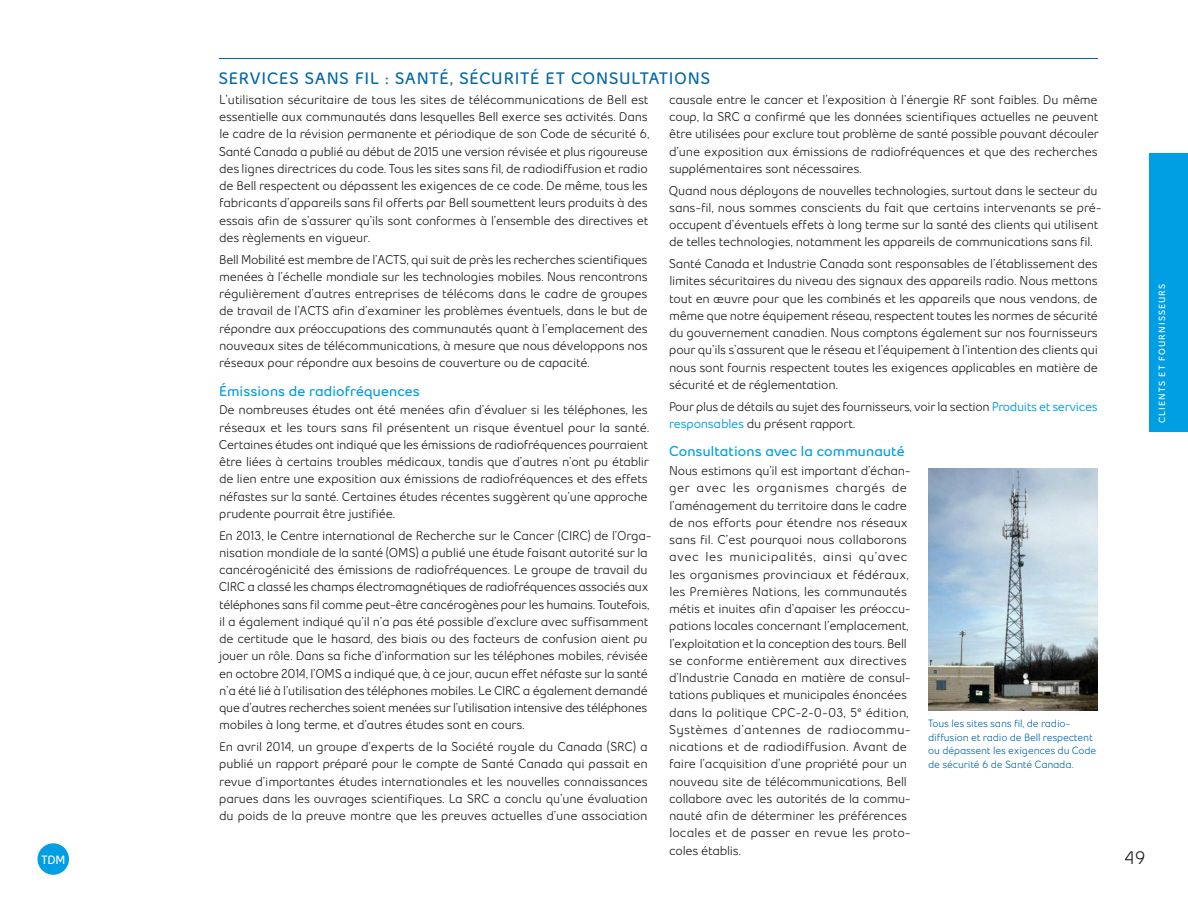
<style>
.page{position:relative;width:1188px;height:918px;background:#fff}
.page>*{position:absolute;margin:0;border:0;box-sizing:border-box;transform-origin:0 0}
.t1{font:600 18px "Bell Slim";color:#1c1b1a}
.H3_-_rule_above{font:800 16.5px "Bell Slim";letter-spacing:.055em;color:#0066a8}
.H4{font:800 14.25px "Bell Slim";letter-spacing:.01em;color:#009fe3}
.TX{font:600 12.75px/17.2px "Bell Slim";letter-spacing:-.015em;color:#1c1b1a}
.TX-2{font:600 12.75px/17.2px "Bell Slim";letter-spacing:-.015em;color:#1c1b1a;scale:.96 1}
.t2{font:800 12px "Bell Slim";color:#fff}
.t3{font:600 10.5px/13.5px "Bell Slim";letter-spacing:-.015em;color:#0066a8}
.t4{font:800 9px "Bell Slim";color:#fff}
.s1{font-weight:700;color:#009fe3}
</style>
<div class="page">
<div style="left:1149px;top:153px;width:39px;height:279px;background:#009fe3"></div>
<hr style="left:219px;top:58px;width:879px;height:1px;background:#0066a8">
<img style="left:928px;top:468px;width:170px;height:243px">
<div style="left:38px;top:843px;width:31px;height:32px;background:#009fe3;border-radius:50%"></div>
<p class="H3_-_rule_above" style="left:219px;top:68px;width:493px">SERVICES SANS FIL : SANTÉ, SÉCURITÉ ET CONSULTATIONS</p>
<p class="TX" style="left:219px;top:91px;width:432px">L’utilisation sécuritaire de tous les sites de télécommunications de Bell est essentielle aux communautés dans lesquelles Bell exerce ses activités. Dans le cadre de la révision permanente et périodique de son Code de sécurité 6, Santé Canada a publié au début de 2015 une version révisée et plus rigoureuse des lignes directrices du code. Tous les sites sans fil, de radiodiffusion et radio de Bell respectent ou dépassent les exigences de ce code. De même, tous les fabricants d’appareils sans fil offerts par Bell soumettent leurs produits à des essais afin de s’assurer qu’ils sont conformes à l’ensemble des directives et des règlements en vigueur.</p>
<p class="TX" style="left:219px;top:251px;width:430px;text-align:justify">Bell Mobilité est membre de l’ACTS, qui suit de près les recherches scientifiques menées à l’échelle mondiale sur les technologies mobiles. Nous rencontrons régulièrement d’autres entreprises de télécoms dans le cadre de groupes de travail de l’ACTS afin d’examiner les problèmes éventuels, dans le but de répondre aux préoccupations des communautés quant à l’emplacement des nouveaux sites de télécommunications, à mesure que nous développons nos réseaux pour répondre aux besoins de couverture ou de capacité.</p>
<p class="H4" style="left:219px;top:382px;width:202px">Émissions de radiofréquences</p>
<p class="TX" style="left:219px;top:401px;width:432px">De nombreuses études ont été menées afin d’évaluer si les téléphones, les réseaux et les tours sans fil présentent un risque éventuel pour la santé.<br>Certaines études ont indiqué que les émissions de radiofréquences pourraient être liées à certains troubles médicaux, tandis que d’autres n’ont pu établir de lien entre une exposition aux émissions de radiofréquences et des effets néfastes sur la santé. Certaines études récentes suggèrent qu’une approche prudente pourrait être justifiée.</p>
<p class="TX" style="left:219px;top:527px;width:434px">En 2013, le Centre international de Recherche sur le Cancer (CIRC) de l’Orga&shy;nisation mondiale de la santé (OMS) a publié une étude faisant autorité sur la cancérogénicité des émissions de radiofréquences. Le groupe de travail du CIRC a classé les champs électromagnétiques de radiofréquences associés aux téléphones sans fil comme peut-être cancérogènes pour les humains. Toutefois, il a également indiqué qu’il n’a pas été possible d’exclure avec suffisamment de certitude que le hasard, des biais ou des facteurs de confusion aient pu jouer un rôle. Dans sa fiche d’information sur les téléphones mobiles, révisée en octobre 2014, l’OMS a indiqué que, à ce jour, aucun effet néfaste sur la santé n’a été lié à l’utilisation des téléphones mobiles. Le CIRC a également demandé que d’autres recherches soient menées sur l’utilisation intensive des téléphones mobiles à long terme, et d’autres études sont en cours.</p>
<p class="TX" style="left:219px;top:738px;width:430px;text-align:justify">En avril 2014, un groupe d’experts de la Société royale du Canada (SRC) a publié un rapport préparé pour le compte de Santé Canada qui passait en revue d’importantes études internationales et les nouvelles connaissances parues dans les ouvrages scientifiques. La SRC a conclu qu’une évaluation du poids de la preuve montre que les preuves actuelles d’une association</p>
<p class="TX" style="left:669px;top:91px;width:431px;text-align:justify">causale entre le cancer et l’exposition à l’énergie RF sont faibles. Du même coup, la SRC a confirmé que les données scientifiques actuelles ne peuvent être utilisées pour exclure tout problème de santé possible pouvant découler d’une exposition aux émissions de radiofréquences et que des recherches supplémentaires sont nécessaires.</p>
<p class="TX" style="left:669px;top:182px;width:434px">Quand nous déployons de nouvelles technologies, surtout dans le secteur du sans-fil, nous sommes conscients du fait que certains intervenants se pré&shy;occupent d’éventuels effets à long terme sur la santé des clients qui utilisent de telles technologies, notamment les appareils de communications sans fil.</p>
<p class="TX" style="left:669px;top:255px;width:431px;text-align:justify">Santé Canada et Industrie Canada sont responsables de l’établissement des limites sécuritaires du niveau des signaux des appareils radio. Nous mettons tout en œuvre pour que les combinés et les appareils que nous vendons, de même que notre équipement réseau, respectent toutes les normes de sécurité du gouvernement canadien. Nous comptons également sur nos fournisseurs pour qu’ils s’assurent que le réseau et l’équipement à l’intention des clients qui nous sont fournis respectent toutes les exigences applicables en matière de sécurité et de réglementation.</p>
<p class="TX-2" style="left:669px;top:398px;width:448px">Pour plus de détails au sujet des fournisseurs, voir la section <span class="s1">Produits et services responsables</span> du présent rapport.</p>
<p class="H4" style="left:669px;top:442px;width:237px">Consultations avec la communauté</p>
<p class="TX" style="left:669px;top:462px;width:244px">Nous estimons qu’il est important d’échan&shy;ger avec les organismes chargés de l’aménagement du territoire dans le cadre de nos efforts pour étendre nos réseaux sans fil. C’est pourquoi nous collaborons avec les municipalités, ainsi qu’avec les organismes provinciaux et fédéraux, les Premières Nations, les communautés métis et inuites afin d’apaiser les préoccu&shy;pations locales concernant l’emplacement, l’exploitation et la conception des tours. Bell se conforme entièrement aux directives d’Industrie Canada en matière de consul&shy;tations publiques et municipales énoncées dans la politique CPC-2-0-03, 5<sup>e</sup> édition, Systèmes d’antennes de radiocommu&shy;nications et de radiodiffusion. Avant de faire l’acquisition d’une propriété pour un nouveau site de télécommunications, Bell collabore avec les autorités de la commu&shy;nauté afin de déterminer les préférences locales et de passer en revue les proto&shy;coles établis.</p>
<p class="t3" style="left:928px;top:717px;width:170px">Tous les sites sans fil, de radio&shy;diffusion et radio de Bell respectent ou dépassent les exigences du Code de sécurité 6 de Santé Canada.</p>
<p class="t2" style="left:41px;top:852px;width:26px">TDM</p>
<h1 class="t1" style="left:1125px;top:847px;width:22px">49</h1>
<p class="t4" style="left:1156px;top:423px;width:140px;rotate:-90deg">Clientsetfournisseurs</p>
</div>
